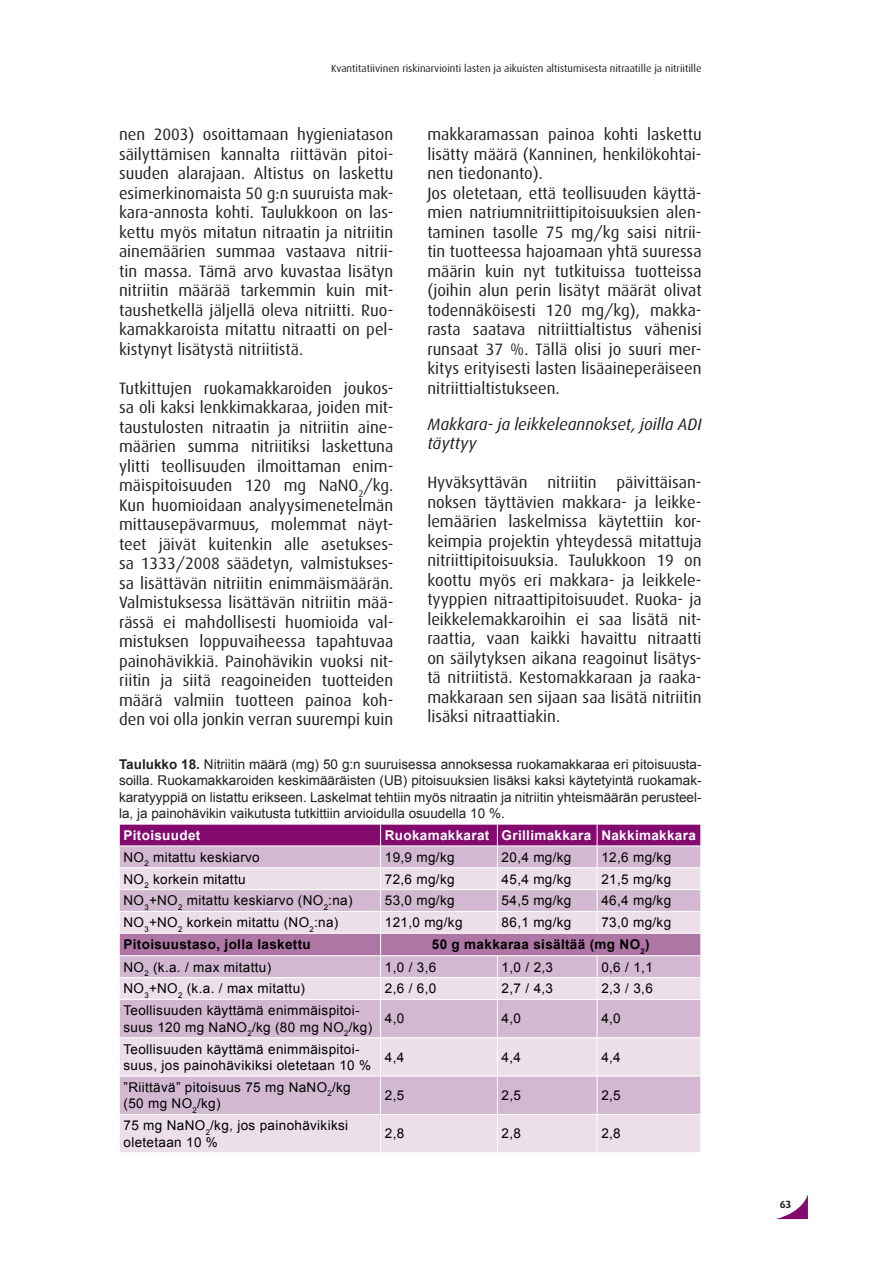
<style>
.page{position:relative;width:893px;height:1263px;background:#fff}
.page>*{position:absolute;margin:0;border:0;box-sizing:border-box;transform-origin:0 0}
.Leipäteksti{font:16.5px/19.5px "Dax";color:#231f20;text-align:justify}
.Leipäteksti-2{font:italic 16.5px/19.5px "Dax";color:#231f20}
._1_1_otsikot{font:13.5px/16.5px "Arial";letter-spacing:.025em;color:#000}
.Kuvateksti{font:13.5px/16.5px "Arial";color:#231f20;text-align:justify}
._1_1_otsikot-2{font:700 13.5px "Arial";letter-spacing:.025em;color:#000}
._1_1_otsikot-3{font:700 13.5px "Arial";letter-spacing:.025em;color:#fff}
.t1{font:10.5px "Dax";color:#231f20}
.t2{font:700 10.5px "Dax";color:#231f20}
.s1{font-weight:700}
</style>
<div class="page">
<svg style="left:776px;top:1194px;width:32px;height:25px"></svg>
<svg style="left:120px;top:1000px;width:581px;height:152px;background:#dfcbdd"></svg>
<svg style="left:119px;top:824px;width:582px;height:175px;background:#d0accb"></svg>
<hr style="left:380px;top:999px;width:1px;height:38px;background:#fff">
<hr style="left:497px;top:999px;width:1px;height:38px;background:#fff">
<hr style="left:597px;top:999px;width:1px;height:38px;background:#fff">
<hr style="left:119px;top:1037px;width:262px;height:1px;background:#fff">
<hr style="left:381px;top:1037px;width:116px;height:1px;background:#fff">
<hr style="left:380px;top:1038px;width:1px;height:38px;background:#fff">
<hr style="left:497px;top:1037px;width:100px;height:1px;background:#fff">
<hr style="left:497px;top:1038px;width:1px;height:38px;background:#fff">
<hr style="left:597px;top:1037px;width:104px;height:1px;background:#fff">
<hr style="left:597px;top:1038px;width:1px;height:38px;background:#fff">
<hr style="left:119px;top:1076px;width:262px;height:1px;background:#fff">
<hr style="left:381px;top:1076px;width:116px;height:1px;background:#fff">
<hr style="left:380px;top:1076px;width:1px;height:38px;background:#fff">
<hr style="left:497px;top:1076px;width:100px;height:1px;background:#fff">
<hr style="left:497px;top:1076px;width:1px;height:38px;background:#fff">
<hr style="left:597px;top:1076px;width:104px;height:1px;background:#fff">
<hr style="left:597px;top:1076px;width:1px;height:38px;background:#fff">
<hr style="left:119px;top:1114px;width:262px;height:1px;background:#fff">
<hr style="left:381px;top:1114px;width:116px;height:1px;background:#fff">
<hr style="left:380px;top:1114px;width:1px;height:38px;background:#fff">
<hr style="left:497px;top:1114px;width:100px;height:1px;background:#fff">
<hr style="left:497px;top:1114px;width:1px;height:38px;background:#fff">
<hr style="left:597px;top:1114px;width:104px;height:1px;background:#fff">
<hr style="left:597px;top:1114px;width:1px;height:38px;background:#fff">
<p class="t1" style="left:331px;top:62px;width:372px">Kvantitatiivinen riskinarviointi lasten ja aikuisten altistumisesta nitraatille ja nitriitille</p>
<p class="Leipäteksti" style="left:119px;top:125px;width:276px">nen 2003) osoittamaan hygieniatason säilyttämisen kannalta riittävän pitoi&shy;suuden alarajaan. Altistus on laskettu esimerkinomaista 50 g:n suuruista mak&shy;kara-annosta kohti. Taulukkoon on las&shy;kettu myös mitatun nitraatin ja nitriitin ainemäärien summaa vastaava nitrii&shy;tin massa. Tämä arvo kuvastaa lisätyn nitriitin määrää tarkemmin kuin mit&shy;taushetkellä jäljellä oleva nitriitti. Ruo&shy;kamakkaroista mitattu nitraatti on pel&shy;kistynyt lisätystä nitriitistä.</p>
<p class="Leipäteksti" style="left:119px;top:378px;width:276px">Tutkittujen ruokamakkaroiden joukos&shy;sa oli kaksi lenkkimakkaraa, joiden mit&shy;taustulosten nitraatin ja nitriitin aine&shy;määrien summa nitriitiksi laskettuna ylitti teollisuuden ilmoittaman enim&shy;mäispitoisuuden 120 mg NaNO<sub>2</sub>/kg.<br>Kun huomioidaan analyysimenetelmän mittausepävarmuus, molemmat näyt&shy;teet jäivät kuitenkin alle asetukses&shy;sa 1333/2008 säädetyn, valmistukses&shy;sa lisättävän nitriitin enimmäismäärän.<br>Valmistuksessa lisättävän nitriitin mää&shy;rässä ei mahdollisesti huomioida val&shy;mistuksen loppuvaiheessa tapahtuvaa painohävikkiä. Painohävikin vuoksi nit&shy;riitin ja siitä reagoineiden tuotteiden määrä valmiin tuotteen painoa koh&shy;den voi olla jonkin verran suurempi kuin</p>
<p class="Leipäteksti" style="left:427px;top:125px;width:276px">makkaramassan painoa kohti laskettu lisätty määrä (Kanninen, henkilökohtai&shy;nen tiedonanto).</p>
<p class="Leipäteksti" style="left:427px;top:183px;width:276px">Jos oletetaan, että teollisuuden käyttä&shy;mien natriumnitriittipitoisuuksien alen&shy;taminen tasolle 75 mg/kg saisi nitrii&shy;tin tuotteessa hajoamaan yhtä suuressa määrin kuin nyt tutkituissa tuotteissa (joihin alun perin lisätyt määrät olivat todennäköisesti 120 mg/kg), makka&shy;rasta saatava nitriittialtistus vähenisi runsaat 37 %. Tällä olisi jo suuri mer&shy;kitys erityisesti lasten lisäaineperäiseen nitriittialtistukseen.</p>
<p class="Leipäteksti-2" style="left:427px;top:414px;width:276px">Makkara- ja leikkeleannokset, joilla ADI täyttyy</p>
<p class="Leipäteksti" style="left:427px;top:473px;width:276px">Hyväksyttävän nitriitin päivittäisan&shy;noksen täyttävien makkara- ja leikke&shy;lemäärien laskelmissa käytettiin kor&shy;keimpia projektin yhteydessä mitattuja nitriittipitoisuuksia. Taulukkoon 19 on koottu myös eri makkara- ja leikkele&shy;tyyppien nitraattipitoisuudet. Ruoka- ja leikkelemakkaroihin ei saa lisätä nit&shy;raattia, vaan kaikki havaittu nitraatti on säilytyksen aikana reagoinut lisätys&shy;tä nitriitistä. Kestomakkaraan ja raaka&shy;makkaraan sen sijaan saa lisätä nitriitin lisäksi nitraattiakin.</p>
<p class="Kuvateksti" style="left:119px;top:756px;width:584px"><span class="s1">Taulukko 18.</span> Nitriitin määrä (mg) 50 g:n suuruisessa annoksessa ruokamakkaraa eri pitoisuusta&shy;soilla. Ruokamakkaroiden keskimääräisten (UB) pitoisuuksien lisäksi kaksi käytetyintä ruokamak&shy;karatyyppiä on listattu erikseen. Laskelmat tehtiin myös nitraatin ja nitriitin yhteismäärän perusteel&shy;la, ja painohävikin vaikutusta tutkittiin arvioidulla osuudella 10 %.</p>
<p class="_1_1_otsikot-3" style="left:123px;top:826px;width:78px">Pitoisuudet</p>
<p class="_1_1_otsikot-3" style="left:385px;top:826px;width:106px">Ruokamakkarat</p>
<p class="_1_1_otsikot-3" style="left:502px;top:826px;width:91px">Grillimakkara</p>
<p class="_1_1_otsikot-3" style="left:601px;top:826px;width:96px">Nakkimakkara</p>
<p class="_1_1_otsikot" style="left:123px;top:849px;width:138px">NO<sub>2</sub> mitattu keskiarvo</p>
<p class="_1_1_otsikot" style="left:385px;top:849px;width:71px">19,9 mg/kg</p>
<p class="_1_1_otsikot" style="left:502px;top:849px;width:71px">20,4 mg/kg</p>
<p class="_1_1_otsikot" style="left:601px;top:849px;width:71px">12,6 mg/kg</p>
<p class="_1_1_otsikot" style="left:123px;top:871px;width:124px">NO<sub>2</sub> korkein mitattu</p>
<p class="_1_1_otsikot" style="left:385px;top:871px;width:71px">72,6 mg/kg</p>
<p class="_1_1_otsikot" style="left:502px;top:871px;width:71px">45,4 mg/kg</p>
<p class="_1_1_otsikot" style="left:601px;top:871px;width:71px">21,5 mg/kg</p>
<p class="_1_1_otsikot" style="left:123px;top:892px;width:231px">NO<sub>3</sub>+NO<sub>2</sub> mitattu keskiarvo (NO<sub>2</sub>:na)</p>
<p class="_1_1_otsikot" style="left:385px;top:892px;width:71px">53,0 mg/kg</p>
<p class="_1_1_otsikot" style="left:502px;top:892px;width:71px">54,5 mg/kg</p>
<p class="_1_1_otsikot" style="left:601px;top:892px;width:71px">46,4 mg/kg</p>
<p class="_1_1_otsikot" style="left:123px;top:914px;width:216px">NO<sub>3</sub>+NO<sub>2</sub> korkein mitattu (NO<sub>2</sub>:na)</p>
<p class="_1_1_otsikot" style="left:385px;top:914px;width:79px">121,0 mg/kg</p>
<p class="_1_1_otsikot" style="left:502px;top:914px;width:71px">86,1 mg/kg</p>
<p class="_1_1_otsikot" style="left:601px;top:914px;width:71px">73,0 mg/kg</p>
<p class="_1_1_otsikot-2" style="left:123px;top:936px;width:189px">Pitoisuustaso, jolla laskettu</p>
<p class="_1_1_otsikot-2" style="left:432px;top:936px;width:219px">50 g makkaraa sisältää (mg NO<sub>2</sub>)</p>
<p class="_1_1_otsikot" style="left:123px;top:959px;width:149px">NO<sub>2</sub> (k.a. / max mitattu)</p>
<p class="_1_1_otsikot" style="left:385px;top:959px;width:53px">1,0 / 3,6</p>
<p class="_1_1_otsikot" style="left:502px;top:959px;width:53px">1,0 / 2,3</p>
<p class="_1_1_otsikot" style="left:601px;top:959px;width:53px">0,6 / 1,1</p>
<p class="_1_1_otsikot" style="left:123px;top:980px;width:183px">NO<sub>3</sub>+NO<sub>2</sub> (k.a. / max mitattu)</p>
<p class="_1_1_otsikot" style="left:385px;top:980px;width:53px">2,6 / 6,0</p>
<p class="_1_1_otsikot" style="left:502px;top:980px;width:53px">2,7 / 4,3</p>
<p class="_1_1_otsikot" style="left:601px;top:980px;width:53px">2,3 / 3,6</p>
<p class="_1_1_otsikot" style="left:123px;top:1002px;width:250px">Teollisuuden käyttämä enimmäispitoi&shy;suus 120 mg NaNO<sub>2</sub>/kg (80 mg NO<sub>2</sub>/kg)</p>
<p class="_1_1_otsikot" style="left:385px;top:1011px;width:21px">4,0</p>
<p class="_1_1_otsikot" style="left:502px;top:1011px;width:21px">4,0</p>
<p class="_1_1_otsikot" style="left:601px;top:1011px;width:21px">4,0</p>
<p class="_1_1_otsikot" style="left:123px;top:1041px;width:249px">Teollisuuden käyttämä enimmäispitoi&shy;suus, jos painohävikiksi oletetaan 10 %</p>
<p class="_1_1_otsikot" style="left:385px;top:1049px;width:21px">4,4</p>
<p class="_1_1_otsikot" style="left:502px;top:1049px;width:21px">4,4</p>
<p class="_1_1_otsikot" style="left:601px;top:1049px;width:21px">4,4</p>
<p class="_1_1_otsikot" style="left:123px;top:1079px;width:229px">”Riittävä” pitoisuus 75 mg NaNO<sub>2</sub>/kg (50 mg NO<sub>2</sub>/kg)</p>
<p class="_1_1_otsikot" style="left:385px;top:1087px;width:21px">2,5</p>
<p class="_1_1_otsikot" style="left:502px;top:1087px;width:21px">2,5</p>
<p class="_1_1_otsikot" style="left:601px;top:1087px;width:21px">2,5</p>
<p class="_1_1_otsikot" style="left:123px;top:1117px;width:226px">75 mg NaNO<sub>2</sub>/kg, jos painohävikiksi oletetaan 10 %</p>
<p class="_1_1_otsikot" style="left:385px;top:1126px;width:21px">2,8</p>
<p class="_1_1_otsikot" style="left:502px;top:1126px;width:21px">2,8</p>
<p class="_1_1_otsikot" style="left:601px;top:1126px;width:21px">2,8</p>
<p class="t2" style="left:780px;top:1198px;width:13px">63</p>
</div>
